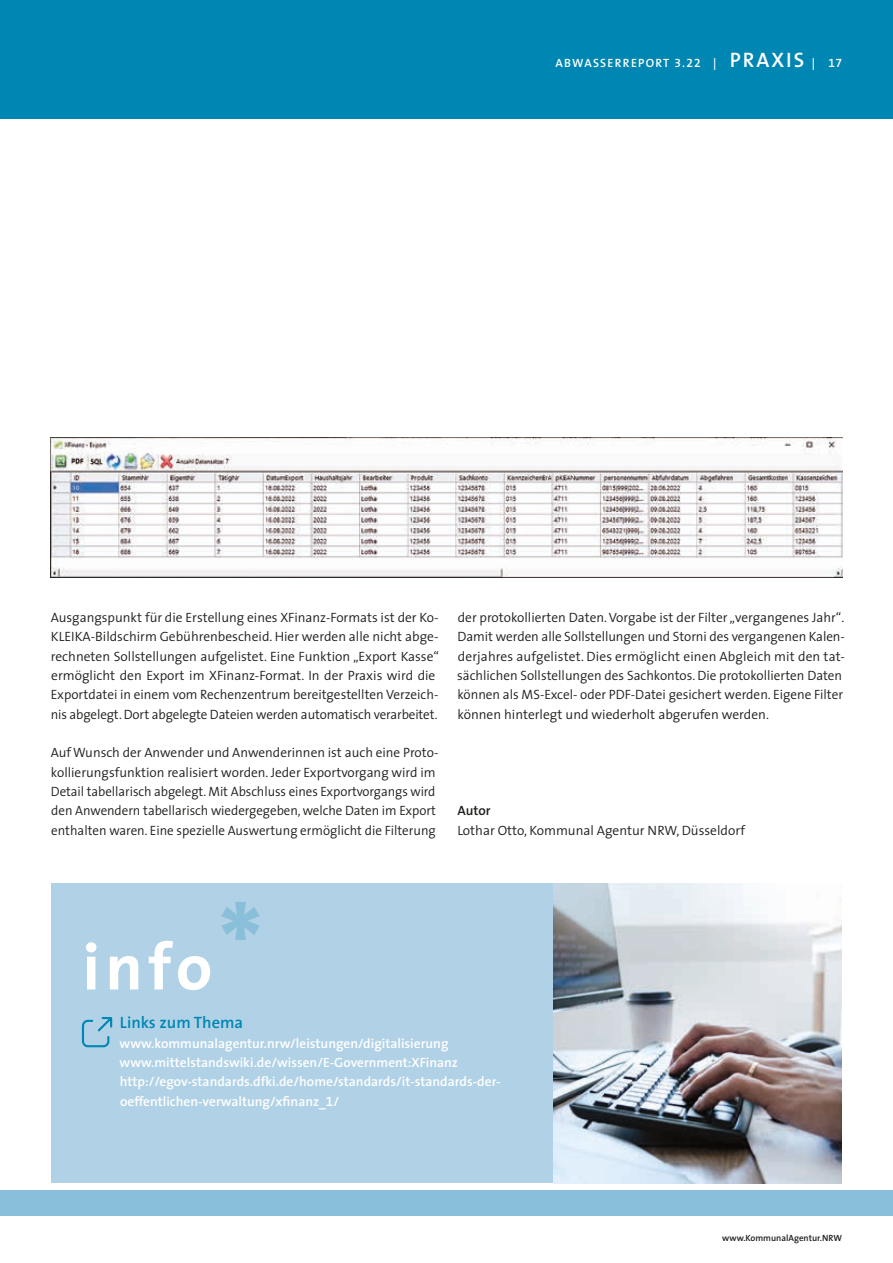
<style>
.page{position:relative;width:893px;height:1263px;background:#fff}
.page>*{position:absolute;margin:0;border:0;box-sizing:border-box;transform-origin:0 0}
.t1{font:700 66px "The Sans";color:#fff}
.t2{font:600 16.5px "The Sans";color:#0086b3}
.t3{font:300 13.5px/19.4px "The Sans";color:#1d1d1b}
.t4{font:600 13.5px/19.4px "The Sans";color:#fff}
.t5{font:600 13.5px "The Sans";color:#1d1d1b}
.t6{font:600 12px "The Sans";letter-spacing:.105em;color:#fff}
.t7{font:600 9px "The Sans";color:#1d1d1b}
.s1{font-family:"The Sans Semi Bold Expert";font-weight:400}
.s2{font-size:21px}
.s3{font-size:120px;color:#8abfda}
</style>
<div class="page">
<div style="left:0;top:0;width:893px;height:119px;background:#0086b3"></div>
<div style="left:0;top:1191px;width:893px;height:25px;background:#8abfda"></div>
<img style="left:50px;top:438px;width:792px;height:140px">
<div style="left:51px;top:883px;width:503px;height:300px;background:#b1d2e6"></div>
<svg style="left:82px;top:1017px;width:30px;height:30px"></svg>
<img style="left:554px;top:883px;width:288px;height:300px">
<p class="t6" style="left:555px;top:53px;width:288px">ABWASSERREPORT <span class="s1">3.22</span> | <span class="s2">PRAXIS</span> | <span class="s1">17</span></p>
<p class="t3" style="left:51px;top:607px;width:390px">Ausgangspunkt für die Erstellung eines XFinanz-Formats ist der Ko-- KLEIKA-Bildschirm Gebührenbescheid. Hier werden alle nicht abge&shy;rechneten Sollstellungen aufgelistet. Eine Funktion „Export Kasse“ ermöglicht den Export im XFinanz-Format. In der Praxis wird die Exportdatei in einem vom Rechenzentrum bereitgestellten Verzeich&shy;nis abgelegt. Dort abgelegte Dateien werden automatisch verarbeitet.</p>
<p class="t3" style="left:51px;top:743px;width:389px">Auf Wunsch der Anwender und Anwenderinnen ist auch eine Proto&shy;kollierungsfunktion realisiert worden. Jeder Exportvorgang wird im Detail tabellarisch abgelegt. Mit Abschluss eines Exportvorgangs wird den Anwendern tabellarisch wiedergegeben, welche Daten im Export enthalten waren. Eine spezielle Auswertung ermöglicht die Filterung</p>
<p class="t3" style="left:457px;top:607px;width:389px">der protokollierten Daten. Vorgabe ist der Filter „vergangenes Jahr“.<br>Damit werden alle Sollstellungen und Storni des vergangenen Kalen&shy;derjahres aufgelistet. Dies ermöglicht einen Abgleich mit den tat&shy;sächlichen Sollstellungen des Sachkontos. Die protokollierten Daten können als MS-Excel- oder PDF-Datei gesichert werden. Eigene Filter können hinterlegt und wiederholt abgerufen werden.</p>
<p class="t5" style="left:457px;top:799px;width:35px">Autor</p>
<p class="t3" style="left:457px;top:820px;width:289px">Lothar Otto, Kommunal Agentur NRW, Düsseldorf</p>
<h1 class="t1" style="left:82px;top:912px;width:183px">info<span class="s3">*</span></h1>
<p class="t2" style="left:120px;top:1009px;width:125px">Links zum Thema</p>
<p class="t4" style="left:120px;top:1033px;width:383px">www.kommunalagentur.nrw/leistungen/digitalisierung www.mittelstandswiki.de/wissen/E-Government:XFinanz http://egov-standards.dfki.de/home/standards/it-standards-der&shy;oeffentlichen-verwaltung/xfinanz_<span class="s1">1</span>/</p>
<p class="t7" style="left:722px;top:1230px;width:121px">www.KommunalAgentur.NRW</p>
</div>
